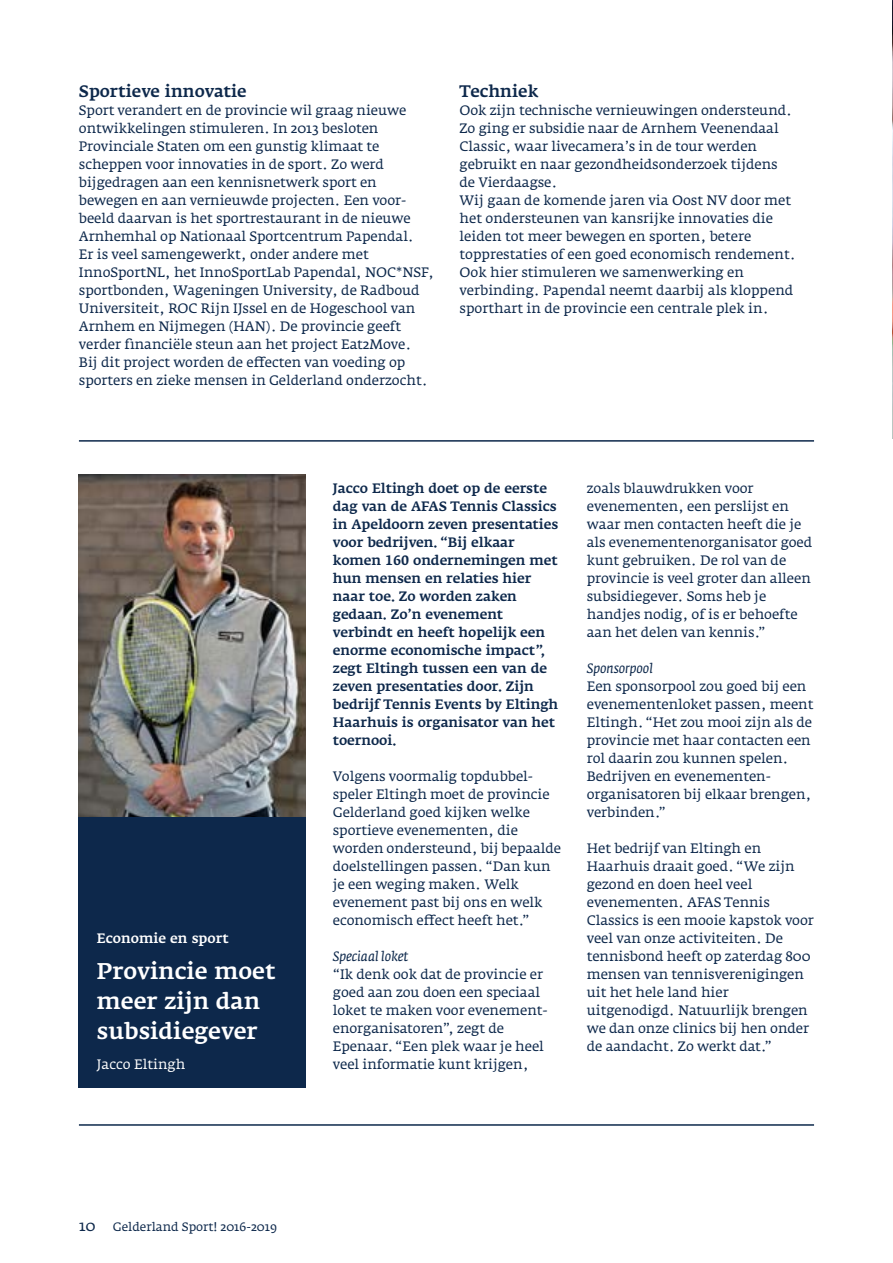
<style>
.page{position:relative;width:893px;height:1263px;background:#fff}
.page>*{position:absolute;margin:0;border:0;box-sizing:border-box;transform-origin:0 0}
.t1{font:22.5px/30px "Fedra Serif A Medium TF";color:#fff}
.t2{font:16.5px "Fedra Serif A Medium TF";color:#0d284b}
.t3{font:13.5px/18px "Fedra Serif A";letter-spacing:-.005em;color:#0d284b}
.t4{font:13.5px/18px "Fedra Serif A Medium TF";letter-spacing:-.005em;color:#0d284b}
.t5{font:italic 13.5px "Fedra Serif A";letter-spacing:-.005em;color:#0d284b}
.t6{font:13.5px "Fedra Serif A Medium TF";color:#fff}
.t7{font:13.5px "Fedra Serif A";color:#fff}
.t8{font:12px "Fedra Serif A";color:#0d284b}
.s1{font-family:"Fedra Serif A Book SC";font-size:15px}
</style>
<div class="page">
<img style="left:892px;top:0;width:1px;height:439px">
<hr style="left:79px;top:1124px;width:735px;height:2px;background:#0d284b">
<img style="left:79px;top:475px;width:227px;height:342px">
<hr style="left:79px;top:440px;width:735px;height:2px;background:#0d284b">
<div style="left:79px;top:817px;width:227px;height:270px;background:#0d284b"></div>
<p class="t2" style="left:79px;top:82px;width:169px">Sportieve innovatie</p>
<p class="t3" style="left:79px;top:101px;width:357px">Sport verandert en de provincie wil graag nieuwe ontwikkelingen stimuleren. In 2013 besloten Provinciale Staten om een gunstig klimaat te scheppen voor innovaties in de sport. Zo werd bijgedragen aan een kennisnetwerk sport en bewegen en aan vernieuwde projecten. Een voor&shy;beeld daarvan is het sportrestaurant in de nieuwe Arnhemhal op Nationaal Sportcentrum Papendal.<br>Er is veel samengewerkt, onder andere met InnoSportNL, het InnoSportLab Papendal, NOC*NSF, sportbonden, Wageningen University, de Radboud Universiteit, ROC Rijn IJssel en de Hogeschool van Arnhem en Nijmegen (HAN). De provincie geeft verder financiële steun aan het project Eat2Move.<br>Bij dit project worden de effecten van voeding op sporters en zieke mensen in Gelderland onderzocht.</p>
<p class="t2" style="left:459px;top:82px;width:80px">Techniek</p>
<p class="t3" style="left:459px;top:101px;width:338px">Ook zijn technische vernieuwingen ondersteund.<br>Zo ging er subsidie naar de Arnhem Veenendaal Classic, waar livecamera’s in de tour werden gebruikt en naar gezondheidsonderzoek tijdens de Vierdaagse.<br>Wij gaan de komende jaren via Oost NV door met het ondersteunen van kansrijke innovaties die leiden tot meer bewegen en sporten, betere topprestaties of een goed economisch rendement.<br>Ook hier stimuleren we samenwerking en verbinding. Papendal neemt daarbij als kloppend sporthart in de provincie een centrale plek in.</p>
<p class="t6" style="left:97px;top:930px;width:133px">Economie en sport</p>
<h1 class="t1" style="left:97px;top:956px;width:180px">Provincie moet meer zijn dan subsidiegever</h1>
<p class="t7" style="left:97px;top:1056px;width:90px">Jacco Eltingh</p>
<p class="t4" style="left:333px;top:479px;width:227px">Jacco Eltingh doet op de eerste dag van de AFAS Tennis Classics in Apeldoorn zeven presentaties voor bedrijven. “Bij elkaar komen 160 ondernemingen met hun mensen en relaties hier naar toe. Zo worden zaken gedaan. Zo’n evenement verbindt en heeft hopelijk een enorme economische impact”, zegt Eltingh tussen een van de zeven presentaties door. Zijn bedrijf Tennis Events by Eltingh<br>Haarhuis is organisator van het toernooi.</p>
<p class="t3" style="left:333px;top:767px;width:230px">Volgens voormalig topdubbel&shy;speler Eltingh moet de provincie<br>Gelderland goed kijken welke sportieve evenementen, die worden ondersteund, bij bepaalde doelstellingen passen. “Dan kun je een weging maken. Welk evenement past bij ons en welk economisch effect heeft het.”</p>
<p class="t5" style="left:333px;top:948px;width:77px">Speciaal loket</p>
<p class="t3" style="left:333px;top:965px;width:215px">“Ik denk ook dat de provincie er goed aan zou doen een speciaal loket te maken voor evenement&shy;enorganisatoren”, zegt de<br>Epenaar. “Een plek waar je heel veel informatie kunt krijgen,</p>
<p class="t3" style="left:587px;top:479px;width:227px">zoals blauwdrukken voor evenementen, een perslijst en waar men contacten heeft die je als evenementenorganisator goed kunt gebruiken. De rol van de provincie is veel groter dan alleen subsidiegever. Soms heb je handjes nodig, of is er behoefte aan het delen van kennis.”</p>
<p class="t5" style="left:587px;top:660px;width:68px">Sponsorpool</p>
<p class="t3" style="left:587px;top:677px;width:228px">Een sponsorpool zou goed bij een evenementenloket passen, meent<br>Eltingh. “Het zou mooi zijn als de provincie met haar contacten een rol daarin zou kunnen spelen.<br>Bedrijven en evenementen&shy;organisatoren bij elkaar brengen, verbinden.”</p>
<p class="t3" style="left:587px;top:839px;width:229px">Het bedrijf van Eltingh en<br>Haarhuis draait goed. “We zijn gezond en doen heel veel evenementen. AFAS Tennis<br>Classics is een mooie kapstok voor veel van onze activiteiten. De tennisbond heeft op zaterdag 800 mensen van tennisverenigingen uit het hele land hier uitgenodigd. Natuurlijk brengen we dan onze clinics bij hen onder de aandacht. Zo werkt dat.”</p>
<p class="t8" style="left:79px;top:1220px;width:199px"><span class="s1">10</span> Gelderland Sport! 2016-2019</p>
</div>
